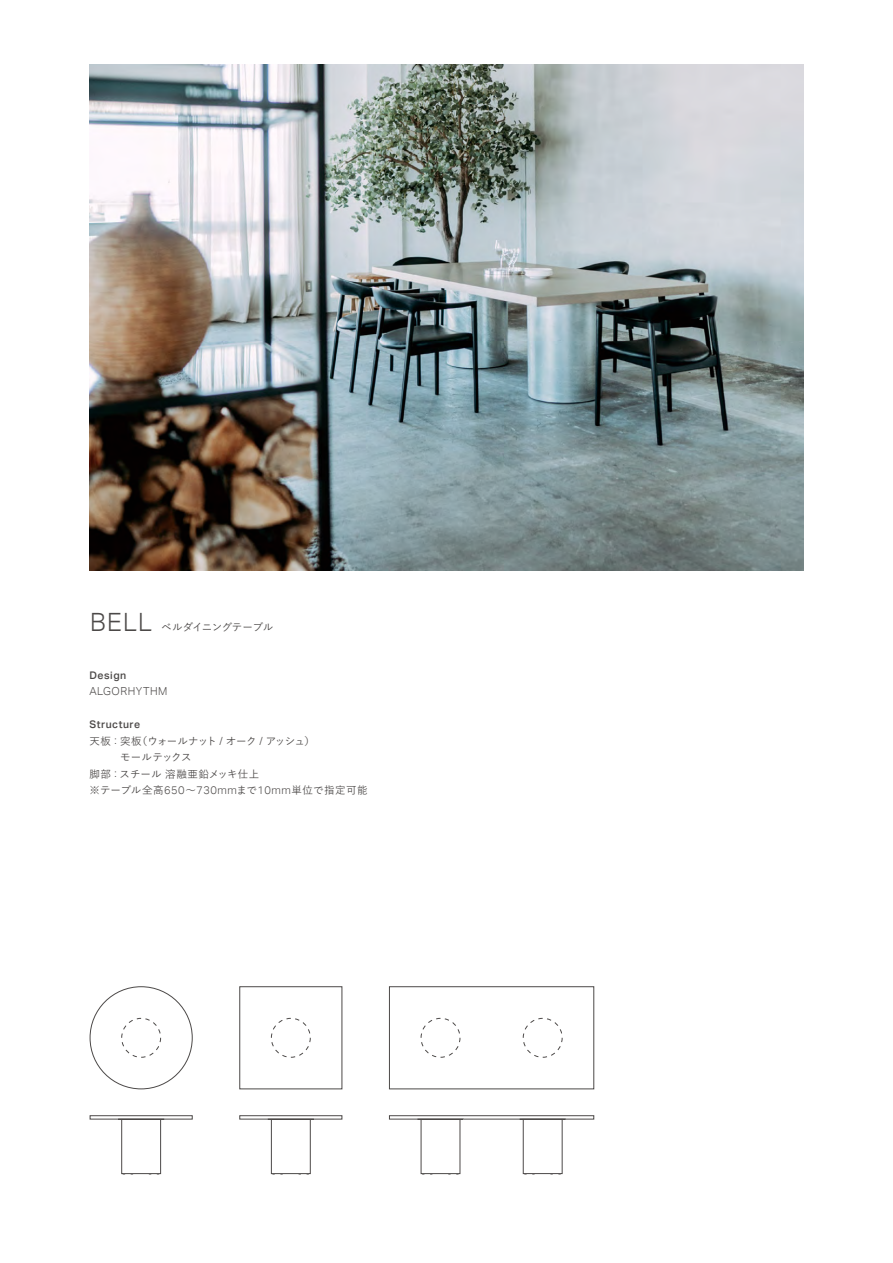
<style>
.page{position:relative;width:893px;height:1263px;background:#fff}
.page>*{position:absolute;margin:0;border:0;box-sizing:border-box;transform-origin:0 0}
.t1{font:300 10.95px "Aktiv Grotesk";letter-spacing:.05em;color:#4c4948}
.t2{font:500 10.5px/16.5px "Yu Go";color:#4c4948}
.t3{font:500 10.5px "Yu Go";letter-spacing:-.035em;color:#4c4948}
.t4{font:500 10.5px "Aktiv Grotesk";letter-spacing:.05em;color:#4c4948}
.s1{font-family:"Aktiv Grotesk";font-weight:300;font-size:25.2px}
.s2{font-family:"Aktiv Grotesk";font-weight:300;font-size:10.95px}
</style>
<div class="page">
<img style="left:89px;top:65px;width:715px;height:505px">
<div style="left:240px;top:1115px;width:102px;height:4px;border:1px solid #4c4948"></div>
<div style="left:268px;top:1119px;width:46px;height:1px;border:1px solid #4c4948"></div>
<div style="left:271px;top:1119px;width:39px;height:55px;border:1px solid #4c4948"></div>
<div style="left:389px;top:1115px;width:205px;height:4px;border:1px solid #4c4948"></div>
<div style="left:418px;top:1119px;width:45px;height:1px;border:1px solid #4c4948"></div>
<div style="left:421px;top:1119px;width:39px;height:55px;border:1px solid #4c4948"></div>
<div style="left:520px;top:1119px;width:45px;height:1px;border:1px solid #4c4948"></div>
<div style="left:523px;top:1119px;width:39px;height:55px;border:1px solid #4c4948"></div>
<div style="left:90px;top:1115px;width:102px;height:4px;border:1px solid #4c4948"></div>
<div style="left:118px;top:1119px;width:46px;height:1px;border:1px solid #4c4948"></div>
<div style="left:121px;top:1119px;width:40px;height:55px;border:1px solid #4c4948"></div>
<div style="left:121px;top:1018px;width:40px;height:39px;border:1px dashed #4c4948;border-radius:50%"></div>
<div style="left:271px;top:1018px;width:39px;height:39px;border:1px dashed #4c4948;border-radius:50%"></div>
<div style="left:389px;top:986px;width:205px;height:103px;border:1px solid #4c4948"></div>
<div style="left:421px;top:1018px;width:39px;height:39px;border:1px dashed #4c4948;border-radius:50%"></div>
<div style="left:523px;top:1018px;width:39px;height:39px;border:1px dashed #4c4948;border-radius:50%"></div>
<p class="t3" style="left:90px;top:618px;width:185px"><span class="s1">BELL</span> ベルダイニングテーブル</p>
<p class="t4" style="left:89px;top:669px;width:38px">Design</p>
<p class="t1" style="left:89px;top:685px;width:80px">ALGORHYTHM</p>
<p class="t4" style="left:89px;top:719px;width:52px">Structure</p>
<p class="t2" style="left:89px;top:731px;width:280px">天板 <span class="s2">:</span> 突板（ウォールナット <span class="s2">/</span> オーク <span class="s2">/</span> アッシュ）<br>　　 モールテックス<br>脚部 <span class="s2">:</span> スチール溶融亜鉛メッキ仕上<br>※テーブル全高<span class="s2">650</span>～<span class="s2">730mm</span>まで<span class="s2">10mm</span>単位で指定可能</p>
</div>
